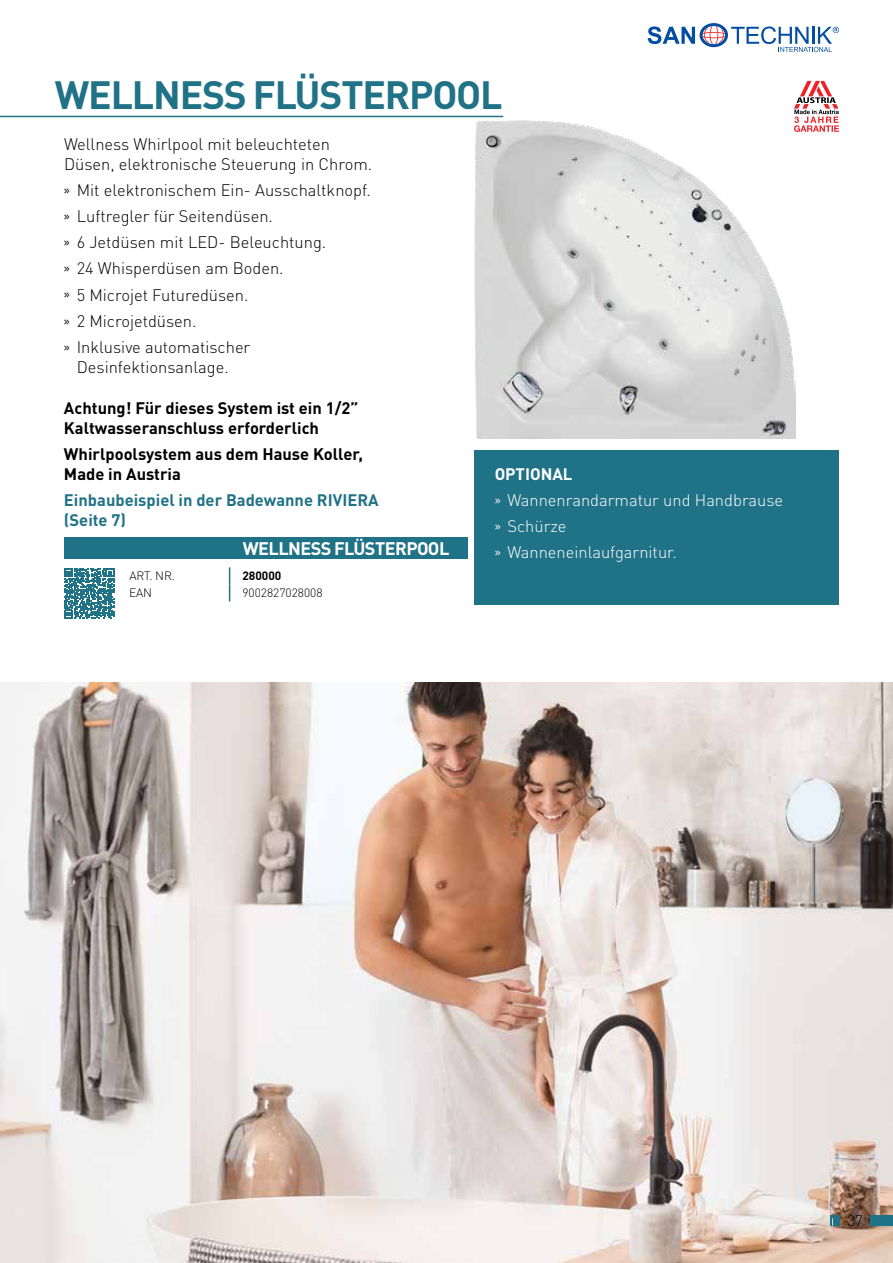
<style>
.page{position:relative;width:893px;height:1263px;background:#fff}
.page>*{position:absolute;margin:0;border:0;box-sizing:border-box;transform-origin:0 0}
.t1{font:700 39px "DIN Pro";letter-spacing:-.03em;color:#207286}
.t2{font:700 18px "DIN Pro";letter-spacing:-.03em;color:#fff}
.t3{font:300 16.5px/26.2px "DIN Pro";color:#000}
.t4{font:700 16.5px/19.8px "DIN Pro";color:#000}
.t5{font:300 16.5px/26.2px "DIN Pro";color:#fff}
.t6{font:700 16.5px/19.8px "DIN Pro";color:#207286}
.t7{font:300 15px "DIN Pro";color:#000}
.t8{font:300 12px "DIN Pro";color:#000}
.t9{font:300 12px "DIN Pro";color:#000}
.t10{font:700 12px "DIN Pro";color:#000}
.s1{font-family:"Myriad Pro";font-weight:400;font-size:12px}
.s2{font-weight:700}
</style>
<div class="page">
<div style="left:64px;top:538px;width:404px;height:21px;background:#207286"></div>
<svg style="left:229px;top:567px;width:1px;height:34px"></svg>
<svg style="left:64px;top:568px;width:50px;height:50px"></svg>
<hr style="left:0;top:116px;width:503px;height:1px;background:#207286">
<div style="left:474px;top:451px;width:365px;height:154px;background:#207286"></div>
<img style="left:475px;top:121px;width:320px;height:317px">
<svg style="left:794px;top:81px;width:45px;height:51px"></svg>
<img style="left:0;top:683px;width:893px;height:580px">
<div style="left:870px;top:1215px;width:23px;height:11px;background:#207286"></div>
<hr style="left:836px;top:1215px;width:4px;height:11px;background:#207286">
<svg style="left:831px;top:1215px;width:5px;height:11px"></svg>
<svg style="left:648px;top:23px;width:191px;height:29px"></svg>
<h1 class="t1" style="left:55px;top:62px;width:449px">WELLNESS FLÜSTERPOOL</h1>
<p class="t3" style="left:64px;top:133px;width:310px;line-height:19.8px">Wellness Whirlpool mit beleuchteten<br>Düsen, elektronische Steuerung in Chrom.</p>
<p class="t3" style="left:64px;top:175px;width:308px"><span class="s1">»</span> Mit elektronischem Ein- Ausschaltknopf. <span class="s1">»</span> Luftregler für Seitendüsen.<br><span class="s1">»</span> 6 Jetdüsen mit LED- Beleuchtung.<br><span class="s1">»</span> 24 Whisperdüsen am Boden.<br><span class="s1">»</span> 5 Microjet Futuredüsen.<br><span class="s1">»</span> 2 Microjetdüsen.<br><span class="s1">»</span> Inklusive automatischer</p>
<p class="t3" style="left:77px;top:352px;width:153px">Desinfektionsanlage.</p>
<p class="t4" style="left:64px;top:396px;width:296px">Achtung! Für dieses System ist ein 1/2”<br>Kaltwasseranschluss erforderlich</p>
<p class="t4" style="left:64px;top:442px;width:301px">Whirlpoolsystem aus dem Hause Koller,<br>Made in Austria</p>
<p class="t6" style="left:64px;top:488px;width:316px">Einbaubeispiel in der Badewanne RIVIERA (Seite 7)</p>
<p class="t2" style="left:243px;top:533px;width:208px">WELLNESS FLÜSTERPOOL</p>
<p class="t9" style="left:129px;top:567px;width:47px">ART. NR.</p>
<p class="t10" style="left:242px;top:566px;width:41px">280000</p>
<p class="t8" style="left:129px;top:584px;width:24px">EAN</p>
<p class="t8" style="left:242px;top:584px;width:82px">9002827028008</p>
<p class="t5" style="left:495px;top:459px;width:290px"><span class="s2">OPTIONAL<br></span><span class="s1">»</span> Wannenrandarmatur und Handbrause <span class="s1">»</span> Schürze<br><span class="s1">»</span> Wanneneinlaufgarnitur.</p>
<p class="t7" style="left:847px;top:1209px;width:17px">37</p>
</div>
